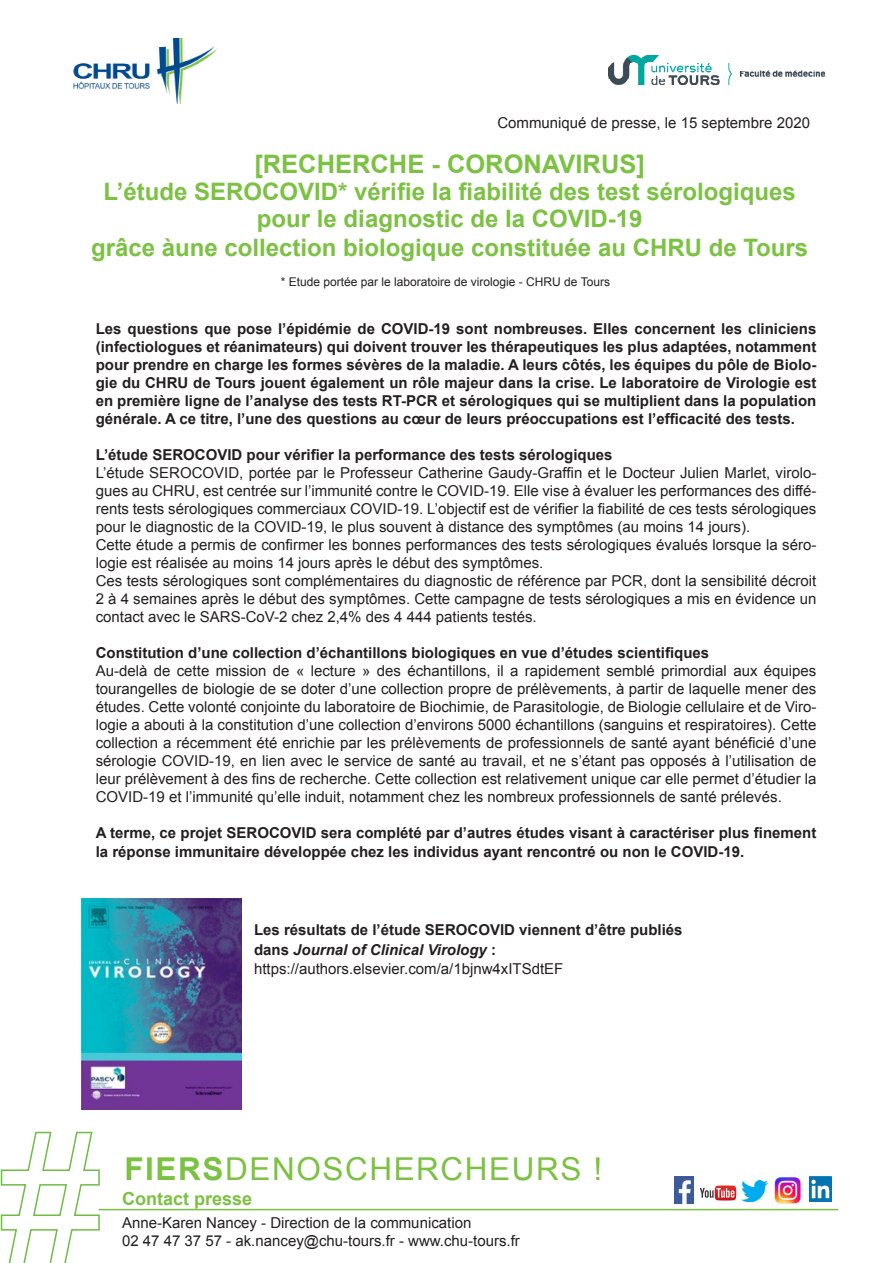
<style>
.page{position:relative;width:893px;height:1263px;background:#fff}
.page>*{position:absolute;margin:0;border:0;box-sizing:border-box;transform-origin:0 0}
.t1{font:180px "Arial";color:#fff}
.t2{font:31.5px "Arial";letter-spacing:.05em;color:#7bc142}
.t3{font:700 25.5px "Arial";color:#7bc142}
.t4{font:700 24px "Arial";color:#7bc142}
.t5{font:700 18px "Arial";color:#7bc142}
.t6{font:15px/18px "Arial";color:#231f20;text-align:justify}
.t7{font:700 15px/18px "Arial";color:#231f20;text-align:justify}
.t8{font:italic 700 15px "Arial";color:#231f20}
.t9{font:12px "Arial";color:#231f20}
.s1{font-style:normal}
.s2{font-weight:700}
</style>
<div class="page">
<img style="left:73px;top:38px;width:145px;height:66px">
<img style="left:608px;top:56px;width:217px;height:29px">
<svg style="left:0;top:1131px;width:101px;height:132px"></svg>
<hr style="left:99px;top:1209px;width:739px;height:1px;background:#7bc142">
<img style="left:675px;top:1177px;width:17px;height:26px">
<img style="left:744px;top:1181px;width:16px;height:20px">
<img style="left:692px;top:1176px;width:52px;height:35px">
<img style="left:760px;top:1176px;width:55px;height:28px">
<img style="left:809px;top:1177px;width:23px;height:25px">
<img style="left:82px;top:898px;width:159px;height:212px">
<p class="t6" style="left:497px;top:114px;width:314px">Communiqué de presse, le 15 septembre 2020</p>
<p class="t3" style="left:254px;top:147px;width:392px">[RECHERCHE - CORONAVIRUS]</p>
<p class="t4" style="left:104px;top:175px;width:694px">L’étude SEROCOVID* vérifie la fiabilité des test sérologiques</p>
<p class="t4" style="left:257px;top:202px;width:387px">pour le diagnostic de la COVID-19</p>
<p class="t4" style="left:91px;top:231px;width:718px">grâce àune collection biologique constituée au CHRU de Tours</p>
<p class="t9" style="left:281px;top:274px;width:331px">* Etude portée par le laboratoire de virologie - CHRU de Tours</p>
<p class="t7" style="left:96px;top:320px;width:722px">Les questions que pose l’épidémie de COVID-19 sont nombreuses. Elles concernent les cliniciens (infectiologues et réanimateurs) qui doivent trouver les thérapeutiques les plus adaptées, notamment pour prendre en charge les formes sévères de la maladie. A leurs côtés, les équipes du pôle de Biolo&shy;gie du CHRU de Tours jouent également un rôle majeur dans la crise. Le laboratoire de Virologie est en première ligne de l’analyse des tests RT-PCR et sérologiques qui se multiplient dans la population générale. A ce titre, l’une des questions au cœur de leurs préoccupations est l’efficacité des tests.</p>
<p class="t7" style="left:96px;top:446px;width:518px">L’étude SEROCOVID pour vérifier la performance des tests sérologiques</p>
<p class="t6" style="left:96px;top:464px;width:722px">L’étude SEROCOVID, portée par le Professeur Catherine Gaudy-Graffin et le Docteur Julien Marlet, virolo&shy;gues au CHRU, est centrée sur l’immunité contre le COVID-19. Elle vise à évaluer les performances des diffé&shy;rents tests sérologiques commerciaux COVID-19. L’objectif est de vérifier la fiabilité de ces tests sérologiques pour le diagnostic de la COVID-19, le plus souvent à distance des symptômes (au moins 14 jours).</p>
<p class="t6" style="left:96px;top:536px;width:722px">Cette étude a permis de confirmer les bonnes performances des tests sérologiques évalués lorsque la séro&shy;logie est réalisée au moins 14 jours après le début des symptômes.</p>
<p class="t6" style="left:96px;top:572px;width:722px">Ces tests sérologiques sont complémentaires du diagnostic de référence par PCR, dont la sensibilité décroit 2 à 4 semaines après le début des symptômes. Cette campagne de tests sérologiques a mis en évidence un contact avec le SARS-CoV-2 chez 2,4% des 4 444 patients testés.</p>
<p class="t7" style="left:96px;top:644px;width:615px">Constitution d’une collection d’échantillons biologiques en vue d’études scientifiques</p>
<p class="t6" style="left:96px;top:662px;width:722px">Au-delà de cette mission de « lecture » des échantillons, il a rapidement semblé primordial aux équipes tourangelles de biologie de se doter d’une collection propre de prélèvements, à partir de laquelle mener des études. Cette volonté conjointe du laboratoire de Biochimie, de Parasitologie, de Biologie cellulaire et de Viro&shy;logie a abouti à la constitution d’une collection d’environs 5000 échantillons (sanguins et respiratoires). Cette collection a récemment été enrichie par les prélèvements de professionnels de santé ayant bénéficié d’une sérologie COVID-19, en lien avec le service de santé au travail, et ne s’étant pas opposés à l’utilisation de leur prélèvement à des fins de recherche. Cette collection est relativement unique car elle permet d’étudier la COVID-19 et l’immunité qu’elle induit, notamment chez les nombreux professionnels de santé prélevés.</p>
<p class="t7" style="left:96px;top:823px;width:722px;line-height:19.5px">A terme, ce projet SEROCOVID sera complété par d’autres études visant à caractériser plus finement la réponse immunitaire développée chez les individus ayant rencontré ou non le COVID-19.</p>
<p class="t7" style="left:254px;top:921px;width:430px">Les résultats de l’étude SEROCOVID viennent d’être publiés</p>
<p class="t8" style="left:254px;top:939px;width:243px"><span class="s1">dans</span> Journal of Clinical Virology <span class="s1">:</span></p>
<p class="t6" style="left:254px;top:960px;width:311px">https://authors.elsevier.com/a/1bjnw4xITSdtEF</p>
<p class="t1" style="left:0;top:1083px;width:102px">#</p>
<p class="t2" style="left:124px;top:1148px;width:479px"><span class="s2">FIERS</span>DENOSCHERCHEURS !</p>
<p class="t5" style="left:122px;top:1186px;width:132px">Contact presse</p>
<p class="t6" style="left:122px;top:1214px;width:351px">Anne-Karen Nancey - Direction de la communication</p>
<p class="t6" style="left:122px;top:1232px;width:399px">02 47 47 37 57 - ak.nancey@chu-tours.fr - www.chu-tours.fr</p>
</div>
